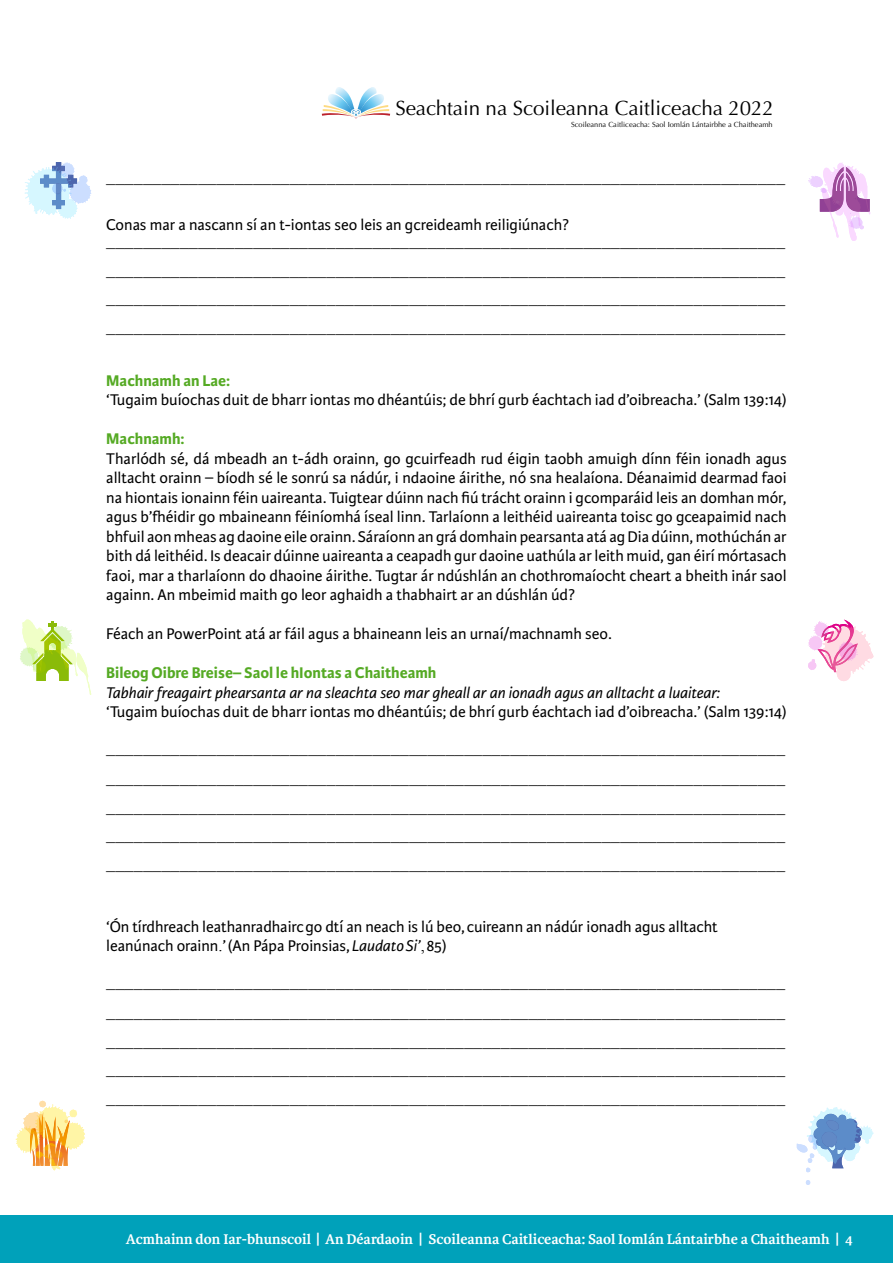
<style>
.page{position:relative;width:893px;height:1263px;background:#fff}
.page>*{position:absolute;margin:0;border:0;box-sizing:border-box;transform-origin:0 0}
.t1{font:20.55px "Optima";letter-spacing:-.005em;color:#000}
.t2{font:16.5px/28.8px "Helvetica";color:#000;text-align:justify}
.t3{font:16.5px/19.5px "Karmina Sans";color:#000;text-align:justify}
.t4{font:italic 16.5px "Karmina Sans";color:#000}
.t5{font:700 16.5px "Karmina Sans";color:#55aa24}
.t6{font:700 15px "Karmina";color:#fff}
.t7{font:7.5px "Optima";color:#000}
.s1{font-family:"Times New Roman"}
.s2{font-style:italic}
</style>
<div class="page">
<div style="left:0;top:1215px;width:893px;height:48px;background:#00a1ba"></div>
<svg style="left:24px;top:162px;width:67px;height:57px"></svg>
<svg style="left:16px;top:1100px;width:69px;height:70px"></svg>
<svg style="left:20px;top:619px;width:72px;height:76px"></svg>
<svg style="left:808px;top:620px;width:65px;height:61px"></svg>
<svg style="left:797px;top:1107px;width:77px;height:65px"></svg>
<svg style="left:805px;top:1180px;width:5px;height:5px"></svg>
<svg style="left:808px;top:162px;width:63px;height:79px"></svg>
<svg style="left:322px;top:87px;width:68px;height:31px"></svg>
<p class="t1" style="left:395px;top:96px;width:380px">Seachtain na Scoileanna Caitliceacha 2022</p>
<p class="t7" style="left:571px;top:120px;width:203px">Scoileanna Caitliceacha: Saol Iomlán Lántairbhe a Chaitheamh</p>
<p class="t2" style="left:106px;top:164px;width:680px">__________________________________________________________________________</p>
<p class="t3" style="left:106px;top:215px;width:464px">Conas mar a nascann sí an t-iontas seo leis an gcreideamh reiligiúnach?</p>
<p class="t2" style="left:106px;top:228px;width:680px">__________________________________________________________________________ __________________________________________________________________________ __________________________________________________________________________ __________________________________________________________________________</p>
<p class="t5" style="left:106px;top:371px;width:125px">Machnamh an Lae:</p>
<p class="t3" style="left:106px;top:390px;width:682px">‘Tugaim buíochas duit de bharr iontas mo dhéantúis; de bhrí gurb éachtach iad d’oibreacha.’ (Salm 139:14)</p>
<p class="t5" style="left:106px;top:429px;width:80px">Machnamh:</p>
<p class="t3" style="left:106px;top:449px;width:682px">Tharlódh sé, dá mbeadh an t-ádh orainn, go gcuirfeadh rud éigin taobh amuigh dínn féin ionadh agus alltacht orainn – bíodh sé le sonrú sa nádúr, i ndaoine áirithe, nó sna healaíona. Déanaimid dearmad faoi na hiontais ionainn féin uaireanta. Tuigtear dúinn nach fiú trácht orainn i gcomparáid leis an domhan mór, agus b’fhéidir go mbaineann féiníomhá íseal linn. Tarlaíonn a leithéid uaireanta toisc go gceapaimid nach bhfuil aon mheas ag daoine eile orainn. Sáraíonn an grá domhain pearsanta atá ag Dia dúinn, mothúchán ar bith dá leithéid. Is deacair dúinne uaireanta a ceapadh gur daoine uathúla ar leith muid, gan éirí mórtasach faoi, mar a tharlaíonn do dhaoine áirithe. Tugtar ár ndúshlán an chothromaíocht cheart a bheith inár saol againn. An mbeimid maith go leor aghaidh a thabhairt ar an dúshlán úd?</p>
<p class="t3" style="left:106px;top:624px;width:507px">Féach an PowerPoint atá ar fáil agus a bhaineann leis an urnaí/machnamh seo.</p>
<p class="t5" style="left:106px;top:663px;width:332px">Bileog Oibre Breise– Saol le hIontas a Chaitheamh</p>
<p class="t4" style="left:106px;top:683px;width:616px">Tabhair freagairt phearsanta ar na sleachta seo mar gheall ar an ionadh agus an alltacht a luaitear:</p>
<p class="t3" style="left:106px;top:702px;width:682px">‘Tugaim buíochas duit de bharr iontas mo dhéantúis; de bhrí gurb éachtach iad d’oibreacha.’ (Salm 139:14)</p>
<p class="t2" style="left:106px;top:735px;width:680px">__________________________________________________________________________ __________________________________________________________________________ __________________________________________________________________________ __________________________________________________________________________ __________________________________________________________________________</p>
<p class="t3" style="left:106px;top:917px;width:613px">‘Ón tírdhreach leathanradhairc go dtí an neach is lú beo, cuireann an nádúr ionadh agus alltacht leanúnach orainn<span class="s1">.</span>’ (An Pápa Proinsias, <span class="s2">Laudato Si’</span><span class="s1">,</span> 85)</p>
<p class="t2" style="left:106px;top:969px;width:680px">__________________________________________________________________________ __________________________________________________________________________ __________________________________________________________________________ __________________________________________________________________________ __________________________________________________________________________</p>
<p class="t6" style="left:126px;top:1230px;width:728px">Acmhainn don Iar-bhunscoil | An Déardaoin | Scoileanna Caitliceacha: Saol Iomlán Lántairbhe a Chaitheamh | 4</p>
</div>
